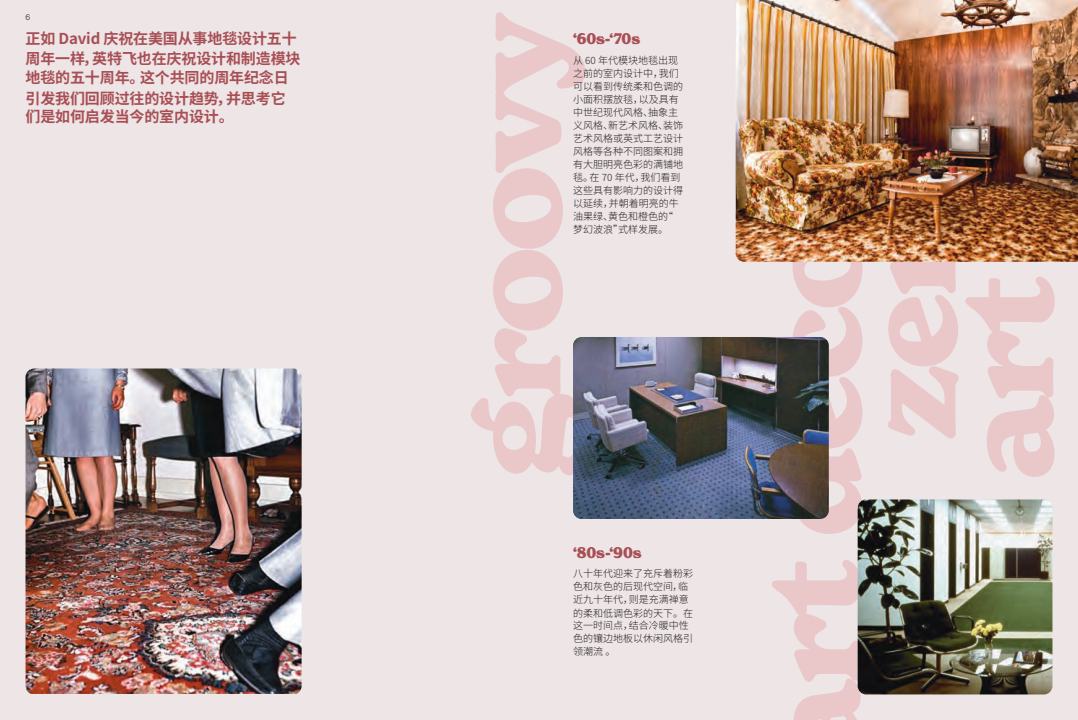
<style>
.page{position:relative;width:1078px;height:720px;background:#fff}
.page>*{position:absolute;margin:0;border:0;box-sizing:border-box;transform-origin:0 0}
.t1{font:700 127px "New Spirit";letter-spacing:-.035em;color:#eac8c9}
.t2{font:700 15px/19.8px "Source Han Sans CN";letter-spacing:-.01em;color:#a84f55}
.t3{font:700 15px "New Spirit";letter-spacing:-.01em;color:#a84f55}
.t4{font:300 10px/13.1px "Source Han Sans CN";color:#231f20}
.t5{font:300 8px "Akzidenz Grotesk Pro";color:#231f20}
</style>
<div class="page">
<div style="left:0;top:0;width:1077px;height:720px;background:#ede5e6"></div>
<img style="left:26px;top:369px;width:275px;height:325px">
<img style="left:735px;top:0;width:342px;height:262px">
<img style="left:573px;top:337px;width:255px;height:182px">
<img style="left:857px;top:499px;width:195px;height:195px">
<p class="t5" style="left:26px;top:12px;width:6px">6</p>
<h2 class="t2" style="left:26px;top:29px;width:276px">正如 David 庆祝在美国从事地毯设计五十周年一样，英特飞也在庆祝设计和制造模块地毯的五十周年。 这个共同的周年纪念日引发我们回顾过往的设计趋势，并思考它</h2>
<h2 class="t2" style="left:26px;top:107px;width:210px">们是如何启发当今的室内设计。</h2>
<h1 class="t1" style="left:436px;top:477px;width:467px;rotate:-90deg">groovy</h1>
<h2 class="t3" style="left:573px;top:30px;width:69px">‘60s-‘70s</h2>
<p class="t4" style="left:573px;top:54px;width:112px">从 60 年代模块地毯出现之前的室内设计中，我们可以看到传统柔和色调的</p>
<p class="t4" style="left:573px;top:93px;width:112px">小面积摆放毯，以及具有中世纪现代风格、抽象主义风格、新艺术风格、装饰艺术风格或英式工艺设计风格等各种不同图案和拥有大胆明亮色彩的满铺地毯。在 70 年代，我们看到这些具有影响力的设计得以延续，并朝着明亮的牛油果绿、黄色和橙色的“</p>
<p class="t4" style="left:573px;top:223px;width:97px">梦幻波浪”式样发展。</p>
<h2 class="t3" style="left:573px;top:543px;width:70px">‘80s-‘90s</h2>
<p class="t4" style="left:573px;top:567px;width:121px">八十年代迎来了充斥着粉彩色和灰色的后现代空间，临近九十年代，则是充满禅意的柔和低调色彩的天下。在</p>
<p class="t4" style="left:573px;top:619px;width:121px">这一时间点，结合冷暖中性色的镶边地板以休闲风格引领潮流 。</p>
<h1 class="t1" style="left:735px;top:762px;width:540px;rotate:-90deg">art deco</h1>
<h1 class="t1" style="left:928px;top:479px;width:484px;rotate:-90deg">art nou</h1>
</div>
